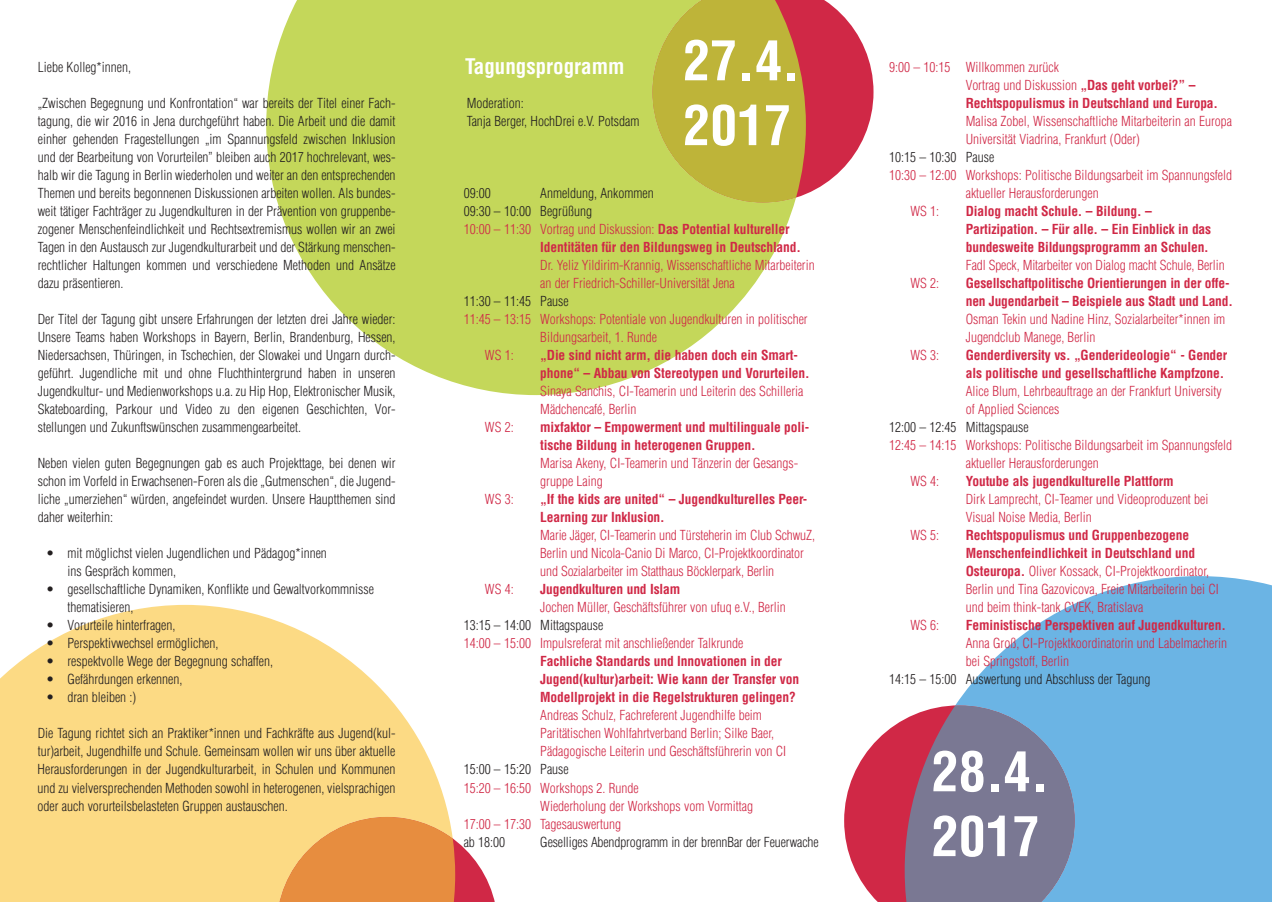
<style>
.page{position:relative;width:1272px;height:902px;background:#fff}
.page>*{position:absolute;margin:0;border:0;box-sizing:border-box;transform-origin:0 0}
.t1{font:700 condensed 54px/64.8px "Helvetica";color:#fff}
.t2{font:700 condensed 21px "Helvetica";color:#fff}
.t3{font:300 condensed 13.5px/18px "Helvetica";color:#231f20;text-align:justify}
.t4{font:300 condensed 13.5px/18px "Helvetica";color:#d02846}
.t5{font:700 condensed 13.5px/18px "Helvetica";letter-spacing:-.01em;color:#d02846}
.s1{font-weight:700}
.s2{font-weight:300}
</style>
<div class="page">
<svg style="left:266px;top:0;width:529px;height:395px;fill:#c4d75a"></svg>
<svg style="left:652px;top:0;width:221px;height:203px;background:#c89a50"></svg>
<svg style="left:0;top:605px;width:449px;height:296px;fill:#fcda84"></svg>
<svg style="left:276px;top:816px;width:219px;height:85px;background:#eb9e60"></svg>
<svg style="left:955px;top:576px;width:316px;height:325px;background:#7cbde7"></svg>
<svg style="left:844px;top:705px;width:230px;height:196px;background:#98748f"></svg>
<p class="t3" style="left:38px;top:58px;width:95px">Liebe Kolleg*innen,</p>
<p class="t3" style="left:38px;top:94px;width:359px">„Zwischen Begegnung und Konfrontation“ war bereits der Titel einer Fach&shy;tagung, die wir 2016 in Jena durchgeführt haben. Die Arbeit und die damit einher gehenden Fragestellungen „im Spannungsfeld zwischen Inklusion und der Bearbeitung von Vorurteilen” bleiben auch 2017 hochrelevant, wes&shy;halb wir die Tagung in Berlin wiederholen und weiter an den entsprechenden Themen und bereits begonnenen Diskussionen arbeiten wollen. Als bundes&shy;weit tätiger Fachträger zu Jugendkulturen in der Prävention von gruppenbe&shy;zogener Menschenfeindlichkeit und Rechtsextremismus wollen wir an zwei Tagen in den Austausch zur Jugendkulturarbeit und der Stärkung menschen&shy;rechtlicher Haltungen kommen und verschiedene Methoden und Ansätze dazu präsentieren.</p>
<p class="t3" style="left:38px;top:310px;width:359px">Der Titel der Tagung gibt unsere Erfahrungen der letzten drei Jahre wieder:<br>Unsere Teams haben Workshops in Bayern, Berlin, Brandenburg, Hessen, Niedersachsen, Thüringen, in Tschechien, der Slowakei und Ungarn durch&shy;geführt. Jugendliche mit und ohne Fluchthintergrund haben in unseren Jugendkultur- und Medienworkshops u.a. zu Hip Hop, Elektronischer Musik, Skateboarding, Parkour und Video zu den eigenen Geschichten, Vor&shy;stellungen und Zukunftswünschen zusammengearbeitet.</p>
<p class="t3" style="left:38px;top:454px;width:359px">Neben vielen guten Begegnungen gab es auch Projekttage, bei denen wir schon im Vorfeld in Erwachsenen-Foren als die „Gutmenschen“, die Jugend&shy;liche „umerziehen“ würden, angefeindet wurden. Unsere Hauptthemen sind daher weiterhin:</p>
<p class="t3" style="left:68px;top:544px;width:261px;text-indent:-21px">• mit möglichst vielen Jugendlichen und Pädagog*innen ins Gespräch kommen,</p>
<p class="t3" style="left:67px;top:580px;width:308px;text-indent:-21px">• gesellschaftliche Dynamiken, Konflikte und Gewaltvorkommnisse thematisieren,</p>
<p class="t3" style="left:46px;top:616px;width:131px">• Vorurteile hinterfragen,</p>
<p class="t3" style="left:46px;top:634px;width:174px">• Perspektivwechsel ermöglichen,</p>
<p class="t3" style="left:46px;top:652px;width:228px">• respektvolle Wege der Begegnung schaffen,</p>
<p class="t3" style="left:46px;top:670px;width:138px">• Gefährdungen erkennen,</p>
<p class="t3" style="left:46px;top:688px;width:92px">• dran bleiben :)</p>
<p class="t3" style="left:38px;top:724px;width:359px">Die Tagung richtet sich an Praktiker*innen und Fachkräfte aus Jugend(kul&shy;tur)arbeit, Jugendhilfe und Schule. Gemeinsam wollen wir uns über aktuelle Herausforderungen in der Jugendkulturarbeit, in Schulen und Kommunen und zu vielversprechenden Methoden sowohl in heterogenen, vielsprachigen oder auch vorurteilsbelasteten Gruppen austauschen.</p>
<h2 class="t2" style="left:465px;top:55px;width:161px">Tagungsprogramm</h2>
<p class="t3" style="left:466px;top:94px;width:174px">Moderation:<br>Tanja Berger, HochDrei e.V. Potsdam</p>
<h1 class="t1" style="left:683px;top:29px;width:118px">27.4.<br>2017</h1>
<p class="t3" style="left:463px;top:184px;width:28px">09:00</p>
<p class="t3" style="left:540px;top:184px;width:115px">Anmeldung, Ankommen</p>
<p class="t3" style="left:463px;top:202px;width:130px">09:30 – 10:00 Begrüßung</p>
<p class="t4" style="left:463px;top:220px;width:327px">10:00 – 11:30 Vortrag und Diskussion: <span class="s1">Das Potential kultureller</span></p>
<p class="t5" style="left:540px;top:238px;width:262px">Identitäten für den Bildungsweg in Deutschland.</p>
<p class="t4" style="left:540px;top:256px;width:276px">Dr. Yeliz Yildirim-Krannig, Wissenschaftliche Mitarbeiterin an der Friedrich-Schiller-Universität Jena</p>
<p class="t3" style="left:463px;top:292px;width:107px">11:30 – 11:45 Pause</p>
<p class="t4" style="left:463px;top:310px;width:345px">11:45 – 13:15 Workshops: Potentiale von Jugendkulturen in politischer</p>
<p class="t4" style="left:540px;top:328px;width:118px">Bildungsarbeit, 1. Runde</p>
<p class="t4" style="left:485px;top:346px;width:30px">WS 1:</p>
<p class="t5" style="left:540px;top:346px;width:271px">„Die sind nicht arm, die haben doch ein Smart&shy;phone“ – Abbau von Stereotypen und Vorurteilen.</p>
<p class="t4" style="left:540px;top:382px;width:265px">Sinaya Sanchis, CI-Teamerin und Leiterin des Schilleria<br>Mädchencafé, Berlin</p>
<p class="t4" style="left:485px;top:418px;width:30px">WS 2:</p>
<p class="t5" style="left:540px;top:418px;width:270px">mixfaktor – Empowerment und multilinguale poli&shy;tische Bildung in heterogenen Gruppen.</p>
<p class="t4" style="left:540px;top:454px;width:259px">Marisa Akeny, CI-Teamerin und Tänzerin der Gesangs&shy;gruppe Laing</p>
<p class="t4" style="left:485px;top:490px;width:30px">WS 3:</p>
<p class="t5" style="left:540px;top:490px;width:269px">„If the kids are united“ – Jugendkulturelles Peer-<br>Learning zur Inklusion.</p>
<p class="t4" style="left:540px;top:526px;width:276px">Marie Jäger, CI-Teamerin und Türsteherin im Club SchwuZ,<br>Berlin und Nicola-Canio Di Marco, CI-Projektkoordinator und Sozialarbeiter im Statthaus Böcklerpark, Berlin</p>
<p class="t4" style="left:485px;top:580px;width:30px">WS 4:</p>
<p class="t5" style="left:540px;top:580px;width:142px">Jugendkulturen und Islam</p>
<p class="t4" style="left:540px;top:598px;width:247px">Jochen Müller, Geschäftsführer von ufuq e.V., Berlin</p>
<p class="t3" style="left:463px;top:616px;width:141px">13:15 – 14:00 Mittagspause</p>
<p class="t4" style="left:463px;top:634px;width:281px">14:00 – 15:00 Impulsreferat mit anschließender Talkrunde</p>
<p class="t5" style="left:540px;top:652px;width:260px">Fachliche Standards und Innovationen in der<br>Jugend(kultur)arbeit: Wie kann der Transfer von<br>Modellprojekt in die Regelstrukturen gelingen?</p>
<p class="t4" style="left:540px;top:706px;width:247px">Andreas Schulz, Fachreferent Jugendhilfe beim<br>Paritätischen Wohlfahrtverband Berlin; Silke Baer,<br>Pädagogische Leiterin und Geschäftsführerin von CI</p>
<p class="t3" style="left:463px;top:760px;width:107px">15:00 – 15:20 Pause</p>
<p class="t4" style="left:463px;top:778px;width:177px">15:20 – 16:50 Workshops 2. Runde</p>
<p class="t4" style="left:540px;top:796px;width:214px">Wiederholung der Workshops vom Vormittag</p>
<p class="t4" style="left:463px;top:814px;width:159px">17:00 – 17:30 Tagesauswertung</p>
<p class="t3" style="left:463px;top:832px;width:43px">ab 18:00</p>
<p class="t3" style="left:540px;top:832px;width:280px">Geselliges Abendprogramm in der brennBar der Feuerwache</p>
<p class="t5" style="left:965px;top:58px;width:254px;text-indent:-77px"><span class="s2">9:00 – 10:15 Willkommen zurück<br>Vortrag und Diskussion</span> „Das geht vorbei?” –<br>Rechtspopulismus in Deutschland und Europa.</p>
<p class="t4" style="left:965px;top:112px;width:268px">Malisa Zobel, Wissenschaftliche Mitarbeiterin an Europa<br>Universität Viadrina, Frankfurt (Oder)</p>
<p class="t3" style="left:889px;top:148px;width:107px">10:15 – 10:30 Pause</p>
<p class="t4" style="left:889px;top:166px;width:344px">10:30 – 12:00 Workshops: Politische Bildungsarbeit im Spannungsfeld</p>
<p class="t4" style="left:965px;top:184px;width:134px">aktueller Herausforderungen</p>
<p class="t4" style="left:910px;top:202px;width:30px">WS 1:</p>
<p class="t5" style="left:965px;top:202px;width:247px">Dialog macht Schule. – Bildung. –<br>Partizipation. – Für alle. – Ein Einblick in das bundesweite Bildungsprogramm an Schulen.</p>
<p class="t4" style="left:965px;top:256px;width:260px">Fadl Speck, Mitarbeiter von Dialog macht Schule, Berlin</p>
<p class="t4" style="left:910px;top:274px;width:30px">WS 2:</p>
<p class="t5" style="left:965px;top:274px;width:268px">Gesellschaftpolitische Orientierungen in der offe&shy;nen Jugendarbeit – Beispiele aus Stadt und Land.</p>
<p class="t4" style="left:965px;top:310px;width:261px">Osman Tekin und Nadine Hinz, Sozialarbeiter*innen im<br>Jugendclub Manege, Berlin</p>
<p class="t4" style="left:910px;top:346px;width:30px">WS 3:</p>
<p class="t5" style="left:965px;top:346px;width:263px">Genderdiversity vs. „Genderideologie“ - Gender als politische und gesellschaftliche Kampfzone.</p>
<p class="t4" style="left:965px;top:382px;width:257px">Alice Blum, Lehrbeauftrage an der Frankfurt University of Applied Sciences</p>
<p class="t3" style="left:889px;top:418px;width:141px">12:00 – 12:45 Mittagspause</p>
<p class="t4" style="left:889px;top:436px;width:344px">12:45 – 14:15 Workshops: Politische Bildungsarbeit im Spannungsfeld</p>
<p class="t4" style="left:965px;top:454px;width:134px">aktueller Herausforderungen</p>
<p class="t4" style="left:910px;top:472px;width:30px">WS 4:</p>
<p class="t5" style="left:965px;top:472px;width:209px">Youtube als jugendkulturelle Plattform</p>
<p class="t4" style="left:965px;top:490px;width:244px">Dirk Lamprecht, CI-Teamer und Videoproduzent bei<br>Visual Noise Media, Berlin</p>
<p class="t4" style="left:910px;top:526px;width:30px">WS 5:</p>
<p class="t4" style="left:965px;top:526px;width:254px"><span class="s1">Rechtspopulismus und Gruppenbezogene Menschenfeindlichkeit in Deutschland und Osteuropa.</span> Oliver Kossack, CI-Projektkoordinator, Berlin und Tina Gazovicova, Freie Mitarbeiterin bei CI und beim think-tank CVEK, Bratislava</p>
<p class="t4" style="left:910px;top:616px;width:30px">WS 6:</p>
<p class="t5" style="left:965px;top:616px;width:261px">Feministische Perspektiven auf Jugendkulturen.</p>
<p class="t4" style="left:965px;top:634px;width:263px">Anna Groß, CI-Projektkoordinatorin und Labelmacherin bei Springstoff, Berlin</p>
<p class="t3" style="left:889px;top:670px;width:263px">14:15 – 15:00 Auswertung und Abschluss der Tagung</p>
<h1 class="t1" style="left:931px;top:740px;width:118px">28.4.<br>2017</h1>
</div>
